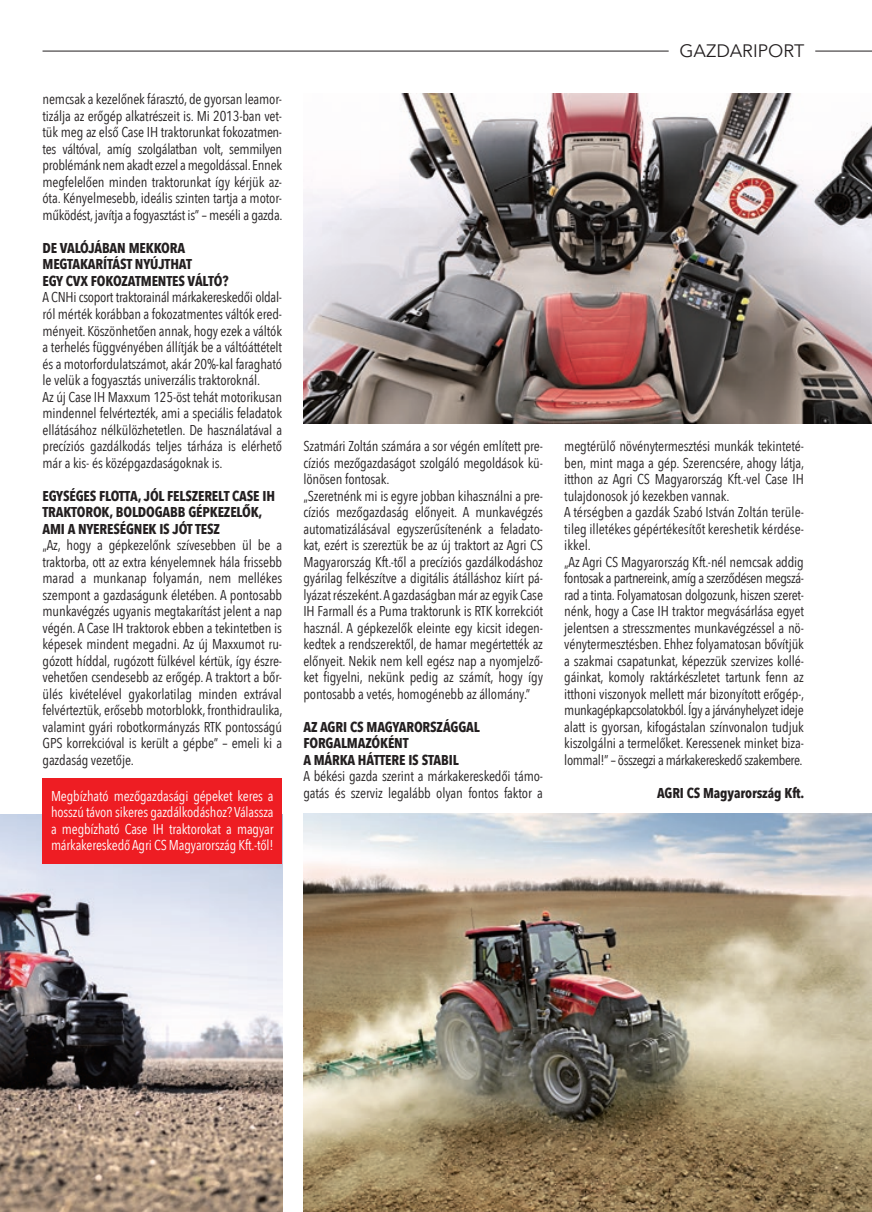
<style>
.page{position:relative;width:872px;height:1212px;background:#fff}
.page>*{position:absolute;margin:0;border:0;box-sizing:border-box;transform-origin:0 0}
.t1{font:18px "Avenir Next";color:#231f20}
.t2{font:14.25px/16.5px "Avenir Next Condensed";letter-spacing:-.01em;color:#231f20}
.t3{font:700 14.25px/16.5px "Avenir Next Condensed";letter-spacing:-.01em;color:#231f20}
.t4{font:14.25px/16.5px "Avenir Next Condensed";letter-spacing:-.01em;color:#fff;text-align:justify}
</style>
<div class="page">
<hr style="left:815px;top:51px;width:57px;height:1px;background:#231f20">
<hr style="left:43px;top:51px;width:625px;height:1px;background:#231f20">
<img style="left:303px;top:813px;width:569px;height:399px">
<img style="left:0;top:814px;width:282px;height:398px">
<img style="left:303px;top:93px;width:569px;height:330px">
<div style="left:43px;top:778px;width:239px;height:86px;background:#ee1d23"></div>
<p class="t1" style="left:679px;top:36px;width:13px">GAZDARIPORT</p>
<p class="t2" style="left:43px;top:91px;width:241px;text-align:justify">nemcsak a kezelőnek fárasztó, de gyorsan leamor&shy;tizálja az erőgép alkatrészeit is. Mi 2013-ban vet&shy;tük meg az első Case IH traktorunkat fokozatmen&shy;tes váltóval, amíg szolgálatban volt, semmilyen problémánk nem akadt ezzel a megoldással. Ennek megfelelően minden traktorunkat így kérjük az&shy;óta. Kényelmesebb, ideális szinten tartja a motor&shy;működést, javítja a fogyasztást is” – meséli a gazda.</p>
<p class="t3" style="left:43px;top:240px;width:61px">DE VALÓJÁBAN</p>
<p class="t3" style="left:129px;top:240px;width:9px">MEKKORA</p>
<p class="t3" style="left:43px;top:256px;width:39px">MEGTAKAR</p>
<p class="t3" style="left:43px;top:256px;width:151px;text-indent:61px">ÍTÁST NYÚJTHAT<br>EGY CVX FOKOZATMENTES</p>
<p class="t3" style="left:188px;top:273px;width:42px">VÁLTÓ?</p>
<p class="t2" style="left:43px;top:289px;width:241px">A CNHi csoport traktorainál márkakereskedői oldal&shy;ról mérték korábban a fokozatmentes váltók ered&shy;ményeit. Köszönhetően annak, hogy ezek a váltók a terhelés függvényében állítják be a váltóáttételt és a motorfordulatszámot, akár 20%-kal faragható le velük a fogyasztás univerzális traktoroknál.<br>Az új Case IH Maxxum 125-öst tehát motorikusan mindennel felvértezték, ami a speciális feladatok ellátásához nélkülözhetetlen. De használatával a precíziós gazdálkodás teljes tárháza is elérhető már a kis- és középgazdaságoknak is.</p>
<p class="t3" style="left:43px;top:487px;width:234px">EGYSÉGES FLOTTA, JÓL FELSZERELT CASE IH<br>TRAKTOROK, BOLDOGABB GÉPKEZELŐK,<br>AMI</p>
<p class="t2" style="left:303px;top:437px;width:241px">Szatmári Zoltán számára a sor végén említett pre&shy;cíziós mezőgazdaságot szolgáló megoldások kü&shy;lönösen fontosak.<br>„Szeretnénk mi is egyre jobban kihasználni a pre&shy;cíziós mezőgazdaság előnyeit. A munkavégzés automatizálásával egyszerűsítenénk a feladato&shy;kat, ezért is szereztük be az új traktort az Agri CS Magyarország Kft.-től a precíziós gazdálkodáshoz gyárilag felkészítve a digitális átálláshoz kiírt pá&shy;lyázat részeként. A gazdaságban már az egyik Case IH Farmall és a Puma traktorunk is RTK korrekciót használ. A gépkezelők eleinte egy kicsit idegen&shy;kedtek a rendszerektől, de hamar megértették az előnyeit. Nekik nem kell egész nap a nyomjelző&shy;ket figyelni, nekünk pedig az számít, hogy így pontosabb a vetés, homogénebb az állomány.”</p>
<p class="t3" style="left:303px;top:718px;width:104px">AZ AGRI CS MAGYARORSZÁGGA</p>
<p class="t3" style="left:474px;top:718px;width:8px">L</p>
<p class="t3" style="left:303px;top:735px;width:15px">FORGA</p>
<p class="t3" style="left:341px;top:735px;width:61px">LMAZÓKÉNT</p>
<p class="t3" style="left:303px;top:751px;width:20px">A MÁRKA</p>
<p class="t3" style="left:358px;top:751px;width:8px">HÁTTERE</p>
<p class="t3" style="left:408px;top:751px;width:21px">IS STABI</p>
<p class="t3" style="left:453px;top:751px;width:8px">L</p>
<p class="t2" style="left:303px;top:767px;width:241px">A békési gazda szerint a márkakereskedői támo&shy;gatás és szerviz legalább olyan fontos faktor a</p>
<p class="t2" style="left:564px;top:437px;width:241px">megtérülő növénytermesztési munkák tekinteté&shy;ben, mint maga a gép. Szerencsére, ahogy látja, itthon az Agri CS Magyarország Kft.-vel Case IH tulajdonosok jó kezekben vannak.<br>A térségben a gazdák Szabó István Zoltán terüle&shy;tileg illetékes gépértékesítőt kereshetik kérdése&shy;ikkel.<br>„Az Agri CS Magyarország Kft.-nél nemcsak addig fontosak a partnereink, amíg a szerződésen megszá&shy;rad a tinta. Folyamatosan dolgozunk, hiszen szeret&shy;nénk, hogy a Case IH traktor megvásárlása egyet jelentsen a stresszmentes munkavégzéssel a nö&shy;vénytermesztésben. Ehhez folyamatosan bővítjük a szakmai csapatunkat, képezzük szervizes kollé&shy;gáinkat, komoly raktárkészletet tartunk fenn az itthoni viszonyok mellett már bizonyított erőgép-, munkagépkapcsolatokból. Így a járványhelyzet ideje alatt is gyorsan, kifogástalan színvonalon tudjuk kiszolgálni a termelőket. Keressenek minket biza&shy;lommal!” – összegzi a márkakereskedő szakembere.</p>
<p class="t3" style="left:68px;top:520px;width:34px">A NYERES</p>
<p class="t3" style="left:120px;top:520px;width:15px">ÉGNEK</p>
<p class="t3" style="left:159px;top:520px;width:43px">IS JÓT TESZ</p>
<p class="t2" style="left:43px;top:536px;width:241px;text-align:justify">„Az, hogy a gépkezelőnk szívesebben ül be a traktorba, ott az extra kényelemnek hála frissebb marad a munkanap folyamán, nem mellékes szempont a gazdaságunk életében. A pontosabb munkavégzés ugyanis megtakarítást jelent a nap végén. A Case IH traktorok ebben a tekintetben is képesek mindent megadni. Az új Maxxumot ru&shy;gózott híddal, rugózott fülkével kértük, így észre&shy;vehetően csendesebb az erőgép. A traktort a bőr&shy;ülés kivételével gyakorlatilag minden extrával felvérteztük, erősebb motorblokk, fronthidraulika, valamint gyári robotkormányzás RTK pontosságú GPS korrekcióval is került a gépbe” – emeli ki a gazdaság vezetője.</p>
<p class="t4" style="left:51px;top:787px;width:224px">Megbízható mezőgazdasági gépeket keres a</p>
<p class="t3" style="left:657px;top:784px;width:149px">AGRI CS MAGYARORSZÁG KFT.</p>
<p class="t4" style="left:51px;top:803px;width:224px">hosszú távon sikeres gazdálkodáshoz? Válassza a megbízható Case IH traktorokat a magyar márkakereskedő Agri CS Magyarország Kft.-től!</p>
</div>
